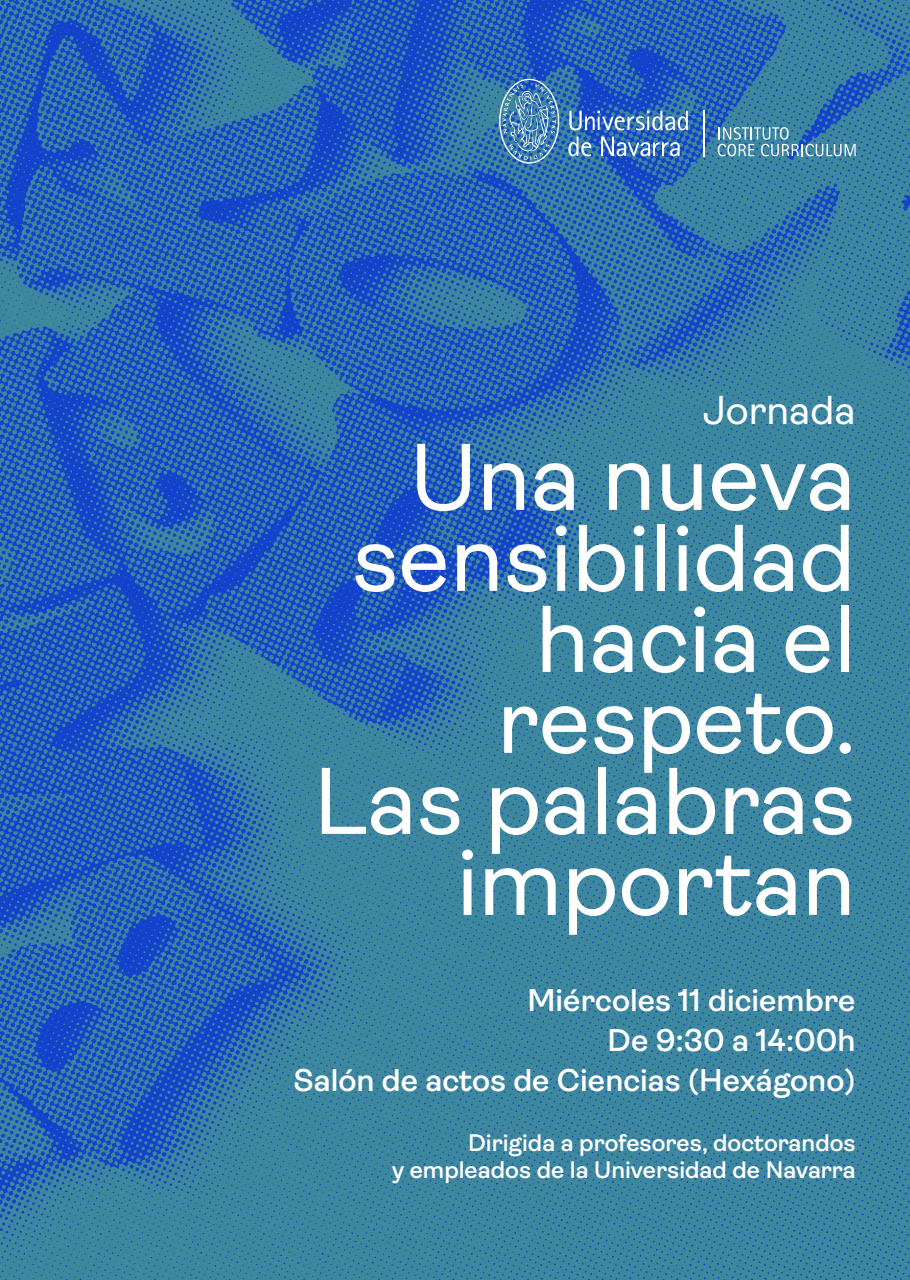
<style>
.page{position:relative;width:910px;height:1280px;background:#fff}
.page>*{position:absolute;margin:0;border:0;box-sizing:border-box;transform-origin:0 0}
.t1{font:94.95px/81px "Ambit";color:#fff;text-align:right}
.t2{font:40.5px "Ambit";color:#fff}
.t3{font:31.5px "Ambit VF";color:#fff}
.t4{font:24px/27px "Ambit VF";color:#fff;text-align:right}
</style>
<div class="page">
<img style="left:0;top:0;width:910px;height:1280px">
<hr style="left:704px;top:110px;width:1px;height:47px;background:#fff">
<svg style="left:499px;top:79px;width:60px;height:85px;background:#558bba"></svg>
<svg style="left:569px;top:111px;width:119px;height:19px"></svg>
<svg style="left:568px;top:137px;width:23px;height:19px"></svg>
<svg style="left:601px;top:137px;width:79px;height:19px"></svg>
<svg style="left:718px;top:127px;width:138px;height:29px;background:#5e96b5"></svg>
<p class="t2" style="left:702px;top:387px;width:155px">Jornada</p>
<h1 class="t1" style="left:314px;top:437px;width:543px">Una nueva sensibilidad hacia el respeto.<br>Las palabras importan</h1>
<p class="t3" style="left:527px;top:982px;width:330px">Miércoles 11 diciembre</p>
<p class="t3" style="left:607px;top:1022px;width:250px">De 9:30 a 14:00h</p>
<p class="t3" style="left:293px;top:1062px;width:564px">Salón de actos de Ciencias (Hexágono)</p>
<p class="t4" style="left:392px;top:1129px;width:465px">Dirigida a profesores, doctorandos<br>y empleados de la Universidad de Navarra</p>
</div>
